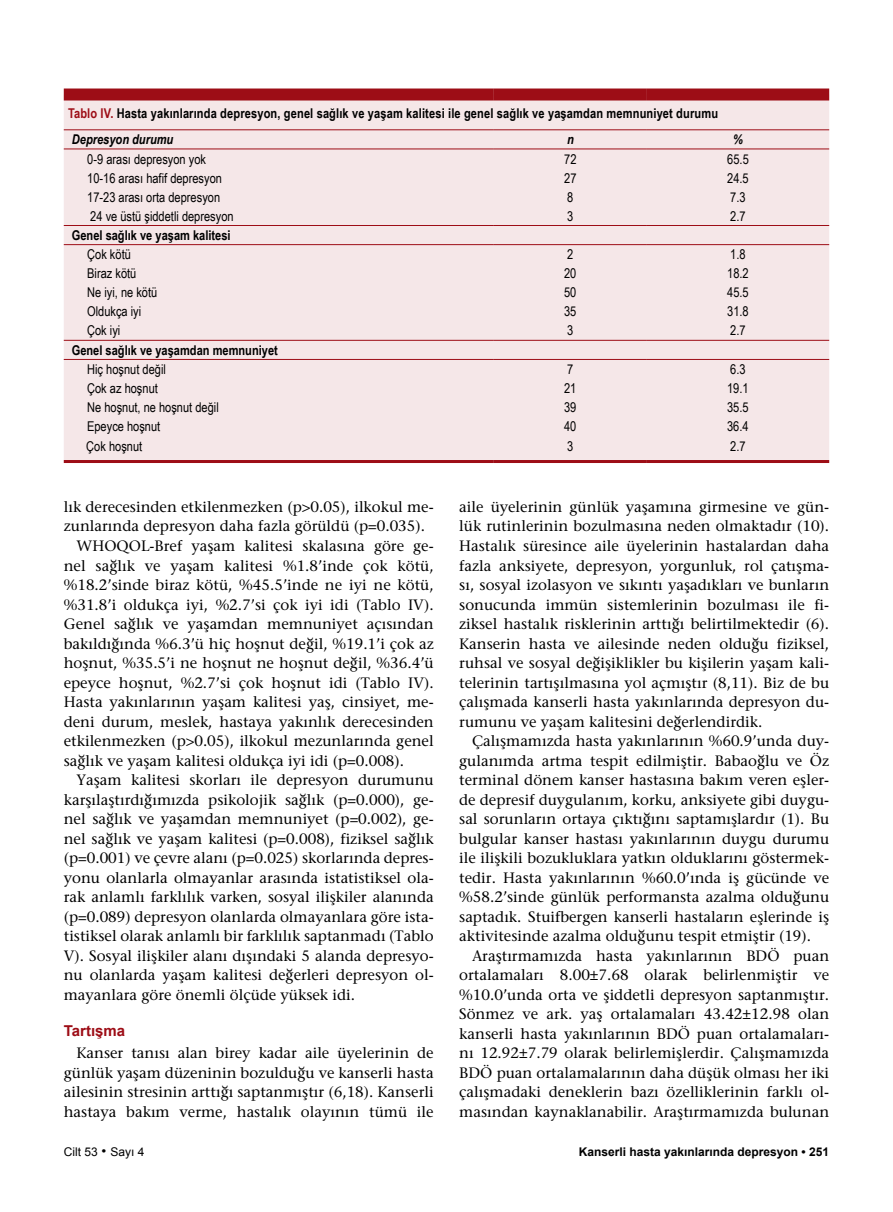
<style>
.page{position:relative;width:893px;height:1212px;background:#fff}
.page>*{position:absolute;margin:0;border:0;box-sizing:border-box;transform-origin:0 0}
.t1{font:15px/19.5px "Stone Serif";color:#000;text-align:justify}
.t2{font:700 15px "Arial";color:#9d0d16}
.t3{font:13.5px "Arial Narrow";color:#000}
.t4{font:700 13.5px/26.4px "Arial Narrow";letter-spacing:.01em;color:#000}
.t5{font:italic 700 13.5px "Arial Narrow";color:#000}
.t6{font:700 12px "Arial";color:#000}
.t7{font:12px "Arial";color:#000}
.s1{color:#9d0d16}
.s2{font-style:italic}
.s3{font-weight:700}
</style>
<div class="page">
<div style="left:64px;top:100px;width:765px;height:360px;background:#f5e7e8"></div>
<div style="left:64px;top:88px;width:430px;height:12px;background:#9d0d16"></div>
<div style="left:494px;top:88px;width:153px;height:12px;background:#9d0d16"></div>
<div style="left:647px;top:88px;width:182px;height:12px;background:#9d0d16"></div>
<hr style="left:64px;top:129px;width:430px;height:1px;background:#9d0d16">
<hr style="left:494px;top:129px;width:153px;height:1px;background:#9d0d16">
<hr style="left:647px;top:129px;width:182px;height:1px;background:#9d0d16">
<hr style="left:64px;top:149px;width:430px;height:1px;background:#9d0d16">
<hr style="left:494px;top:149px;width:153px;height:1px;background:#9d0d16">
<hr style="left:647px;top:149px;width:182px;height:1px;background:#9d0d16">
<hr style="left:64px;top:225px;width:430px;height:1px;background:#9d0d16">
<hr style="left:494px;top:225px;width:153px;height:1px;background:#9d0d16">
<hr style="left:647px;top:225px;width:182px;height:1px;background:#9d0d16">
<hr style="left:64px;top:244px;width:430px;height:1px;background:#9d0d16">
<hr style="left:494px;top:244px;width:153px;height:1px;background:#9d0d16">
<hr style="left:647px;top:244px;width:182px;height:1px;background:#9d0d16">
<hr style="left:64px;top:340px;width:430px;height:1px;background:#9d0d16">
<hr style="left:494px;top:340px;width:153px;height:1px;background:#9d0d16">
<hr style="left:647px;top:340px;width:182px;height:1px;background:#9d0d16">
<hr style="left:64px;top:359px;width:430px;height:1px;background:#9d0d16">
<hr style="left:494px;top:359px;width:153px;height:1px;background:#9d0d16">
<hr style="left:647px;top:359px;width:182px;height:1px;background:#9d0d16">
<hr style="left:64px;top:460px;width:430px;height:3px;background:#9d0d16">
<hr style="left:494px;top:460px;width:153px;height:3px;background:#9d0d16">
<hr style="left:647px;top:460px;width:182px;height:3px;background:#9d0d16">
<p class="t4" style="left:68px;top:99px;width:652px"><span class="s1">Tablo IV.</span> Hasta yakınlarında depresyon, genel sağlık ve yaşam kalitesi ile genel sağlık ve yaşamdan memnuniyet durumu<br><span class="s2">Depresyon durumu</span></p>
<p class="t5" style="left:567px;top:129px;width:8px">n</p>
<p class="t5" style="left:733px;top:129px;width:11px">%</p>
<p class="t3" style="left:87px;top:149px;width:120px">0-9 arası depresyon yok</p>
<p class="t3" style="left:564px;top:149px;width:14px">72</p>
<p class="t3" style="left:727px;top:149px;width:23px">65.5</p>
<p class="t3" style="left:87px;top:168px;width:136px">10-16 arası hafif depresyon</p>
<p class="t3" style="left:564px;top:168px;width:14px">27</p>
<p class="t3" style="left:727px;top:168px;width:23px">24.5</p>
<p class="t3" style="left:87px;top:187px;width:134px">17-23 arası orta depresyon</p>
<p class="t3" style="left:567px;top:187px;width:8px">8</p>
<p class="t3" style="left:730px;top:187px;width:17px">7.3</p>
<p class="t3" style="left:90px;top:206px;width:145px">24 ve üstü şiddetli depresyon</p>
<p class="t3" style="left:567px;top:206px;width:8px">3</p>
<p class="t3" style="left:730px;top:206px;width:17px">2.7</p>
<p class="t4" style="left:72px;top:221px;width:160px">Genel sağlık ve yaşam kalitesi</p>
<p class="t3" style="left:87px;top:245px;width:45px">Çok kötü</p>
<p class="t3" style="left:567px;top:245px;width:8px">2</p>
<p class="t3" style="left:730px;top:245px;width:17px">1.8</p>
<p class="t3" style="left:87px;top:264px;width:51px">Biraz kötü</p>
<p class="t3" style="left:564px;top:264px;width:14px">20</p>
<p class="t3" style="left:727px;top:264px;width:23px">18.2</p>
<p class="t3" style="left:87px;top:283px;width:72px">Ne iyi, ne kötü</p>
<p class="t3" style="left:564px;top:283px;width:14px">50</p>
<p class="t3" style="left:727px;top:283px;width:23px">45.5</p>
<p class="t3" style="left:87px;top:302px;width:56px">Oldukça iyi</p>
<p class="t3" style="left:564px;top:302px;width:14px">35</p>
<p class="t3" style="left:727px;top:302px;width:23px">31.8</p>
<p class="t3" style="left:87px;top:321px;width:35px">Çok iyi</p>
<p class="t3" style="left:567px;top:321px;width:8px">3</p>
<p class="t3" style="left:730px;top:321px;width:17px">2.7</p>
<p class="t4" style="left:72px;top:336px;width:208px">Genel sağlık ve yaşamdan memnuniyet</p>
<p class="t3" style="left:87px;top:359px;width:80px">Hiç hoşnut değil</p>
<p class="t3" style="left:567px;top:359px;width:8px">7</p>
<p class="t3" style="left:730px;top:359px;width:17px">6.3</p>
<p class="t3" style="left:87px;top:378px;width:72px">Çok az hoşnut</p>
<p class="t3" style="left:564px;top:378px;width:14px">21</p>
<p class="t3" style="left:727px;top:378px;width:23px">19.1</p>
<p class="t3" style="left:87px;top:397px;width:133px">Ne hoşnut, ne hoşnut değil</p>
<p class="t3" style="left:564px;top:397px;width:14px">39</p>
<p class="t3" style="left:727px;top:397px;width:23px">35.5</p>
<p class="t3" style="left:87px;top:417px;width:75px">Epeyce hoşnut</p>
<p class="t3" style="left:564px;top:417px;width:14px">40</p>
<p class="t3" style="left:727px;top:417px;width:23px">36.4</p>
<p class="t3" style="left:86px;top:437px;width:57px">Çok hoşnut</p>
<p class="t3" style="left:567px;top:437px;width:8px">3</p>
<p class="t3" style="left:730px;top:437px;width:17px">2.7</p>
<p class="t1" style="left:64px;top:497px;width:371px">lık derecesinden etkilenmezken (p&gt;0.05), ilkokul me-</p>
<p class="t1" style="left:64px;top:516px;width:363px">zunlarında depresyon daha fazla görüldü (p=0.035).</p>
<p class="t1" style="left:77px;top:536px;width:359px">WHOQOL-Bref yaşam kalitesi skalasına göre ge-</p>
<p class="t1" style="left:64px;top:555px;width:371px">nel sağlık ve yaşam kalitesi %1.8’inde çok kötü,</p>
<p class="t1" style="left:64px;top:575px;width:371px">%18.2’sinde biraz kötü, %45.5’inde ne iyi ne kötü,</p>
<p class="t1" style="left:64px;top:594px;width:371px">%31.8’i oldukça iyi, %2.7’si çok iyi idi (Tablo IV).</p>
<p class="t1" style="left:64px;top:614px;width:371px">Genel sağlık ve yaşamdan memnuniyet açısından</p>
<p class="t1" style="left:64px;top:633px;width:371px">bakıldığında %6.3’ü hiç hoşnut değil, %19.1’i çok az</p>
<p class="t1" style="left:64px;top:653px;width:371px">hoşnut, %35.5’i ne hoşnut ne hoşnut değil, %36.4’ü</p>
<p class="t1" style="left:64px;top:672px;width:371px">epeyce hoşnut, %2.7’si çok hoşnut idi (Tablo IV).</p>
<p class="t1" style="left:64px;top:692px;width:371px">Hasta yakınlarının yaşam kalitesi yaş, cinsiyet, me-</p>
<p class="t1" style="left:64px;top:711px;width:371px">deni durum, meslek, hastaya yakınlık derecesinden</p>
<p class="t1" style="left:64px;top:731px;width:371px">etkilenmezken (p&gt;0.05), ilkokul mezunlarında genel</p>
<p class="t1" style="left:64px;top:750px;width:342px">sağlık ve yaşam kalitesi oldukça iyi idi (p=0.008).</p>
<p class="t1" style="left:77px;top:770px;width:359px">Yaşam kalitesi skorları ile depresyon durumunu</p>
<p class="t1" style="left:64px;top:789px;width:371px">karşılaştırdığımızda psikolojik sağlık (p=0.000), ge-</p>
<p class="t1" style="left:64px;top:809px;width:371px">nel sağlık ve yaşamdan memnuniyet (p=0.002), ge-</p>
<p class="t1" style="left:64px;top:828px;width:371px">nel sağlık ve yaşam kalitesi (p=0.008), fiziksel sağlık</p>
<p class="t1" style="left:64px;top:848px;width:371px">(p=0.001) ve çevre alanı (p=0.025) skorlarında depres-</p>
<p class="t1" style="left:64px;top:867px;width:371px">yonu olanlarla olmayanlar arasında istatistiksel ola-</p>
<p class="t1" style="left:64px;top:887px;width:371px">rak anlamlı farklılık varken, sosyal ilişkiler alanında</p>
<p class="t1" style="left:64px;top:906px;width:371px">(p=0.089) depresyon olanlarda olmayanlara göre ista-</p>
<p class="t1" style="left:64px;top:926px;width:371px">tistiksel olarak anlamlı bir farklılık saptanmadı (Tablo</p>
<p class="t1" style="left:64px;top:945px;width:371px">V). Sosyal ilişkiler alanı dışındaki 5 alanda depresyo-</p>
<p class="t1" style="left:64px;top:965px;width:371px">nu olanlarda yaşam kalitesi değerleri depresyon ol-</p>
<p class="t1" style="left:64px;top:984px;width:293px">mayanlara göre önemli ölçüde yüksek idi.</p>
<p class="t2" style="left:64px;top:1020px;width:63px">Tartışma</p>
<p class="t1" style="left:64px;top:1043px;width:371px;text-indent:13px">Kanser tanısı alan birey kadar aile üyelerinin de günlük yaşam düzeninin bozulduğu ve kanserli hasta ailesinin stresinin arttığı saptanmıştır (6,18). Kanserli hastaya bakım verme, hastalık olayının tümü ile</p>
<p class="t1" style="left:459px;top:497px;width:371px">aile üyelerinin günlük yaşamına girmesine ve gün&shy;lük rutinlerinin bozulmasına neden olmaktadır (10).<br>Hastalık süresince aile üyelerinin hastalardan daha fazla anksiyete, depresyon, yorgunluk, rol çatışma&shy;sı, sosyal izolasyon ve sıkıntı yaşadıkları ve bunların sonucunda immün sistemlerinin bozulması ile fi&shy;ziksel hastalık risklerinin arttığı belirtilmektedir (6).<br>Kanserin hasta ve ailesinde neden olduğu fiziksel, ruhsal ve sosyal değişiklikler bu kişilerin yaşam kali&shy;telerinin tartışılmasına yol açmıştır (8,11). Biz de bu çalışmada kanserli hasta yakınlarında depresyon du&shy;rumunu ve yaşam kalitesini değerlendirdik.</p>
<p class="t1" style="left:459px;top:731px;width:371px;text-indent:13px">Çalışmamızda hasta yakınlarının %60.9’unda duy&shy;gulanımda artma tespit edilmiştir. Babaoğlu ve Öz terminal dönem kanser hastasına bakım veren eşler&shy;de depresif duygulanım, korku, anksiyete gibi duygu&shy;sal sorunların ortaya çıktığını saptamışlardır (1). Bu bulgular kanser hastası yakınlarının duygu durumu ile ilişkili bozukluklara yatkın olduklarını göstermek&shy;tedir. Hasta yakınlarının %60.0’ında iş gücünde ve %58.2’sinde günlük performansta azalma olduğunu saptadık. Stuifbergen kanserli hastaların eşlerinde iş aktivitesinde azalma olduğunu tespit etmiştir (19).</p>
<p class="t1" style="left:459px;top:945px;width:371px;text-indent:13px">Araştırmamızda hasta yakınlarının BDÖ puan ortalamaları 8.00±7.68 olarak belirlenmiştir ve %10.0’unda orta ve şiddetli depresyon saptanmıştır.<br>Sönmez ve ark. yaş ortalamaları 43.42±12.98 olan kanserli hasta yakınlarının BDÖ puan ortalamaları&shy;nı 12.92±7.79 olarak belirlemişlerdir. Çalışmamızda BDÖ puan ortalamalarının daha düşük olması her iki çalışmadaki deneklerin bazı özelliklerinin farklı ol&shy;masından kaynaklanabilir. Araştırmamızda bulunan</p>
<p class="t7" style="left:64px;top:1143px;width:82px">Cilt 53 <span class="s3">•</span> Sayı 4</p>
<p class="t6" style="left:579px;top:1143px;width:252px">Kanserli hasta yakınlarında depresyon • 251</p>
</div>
